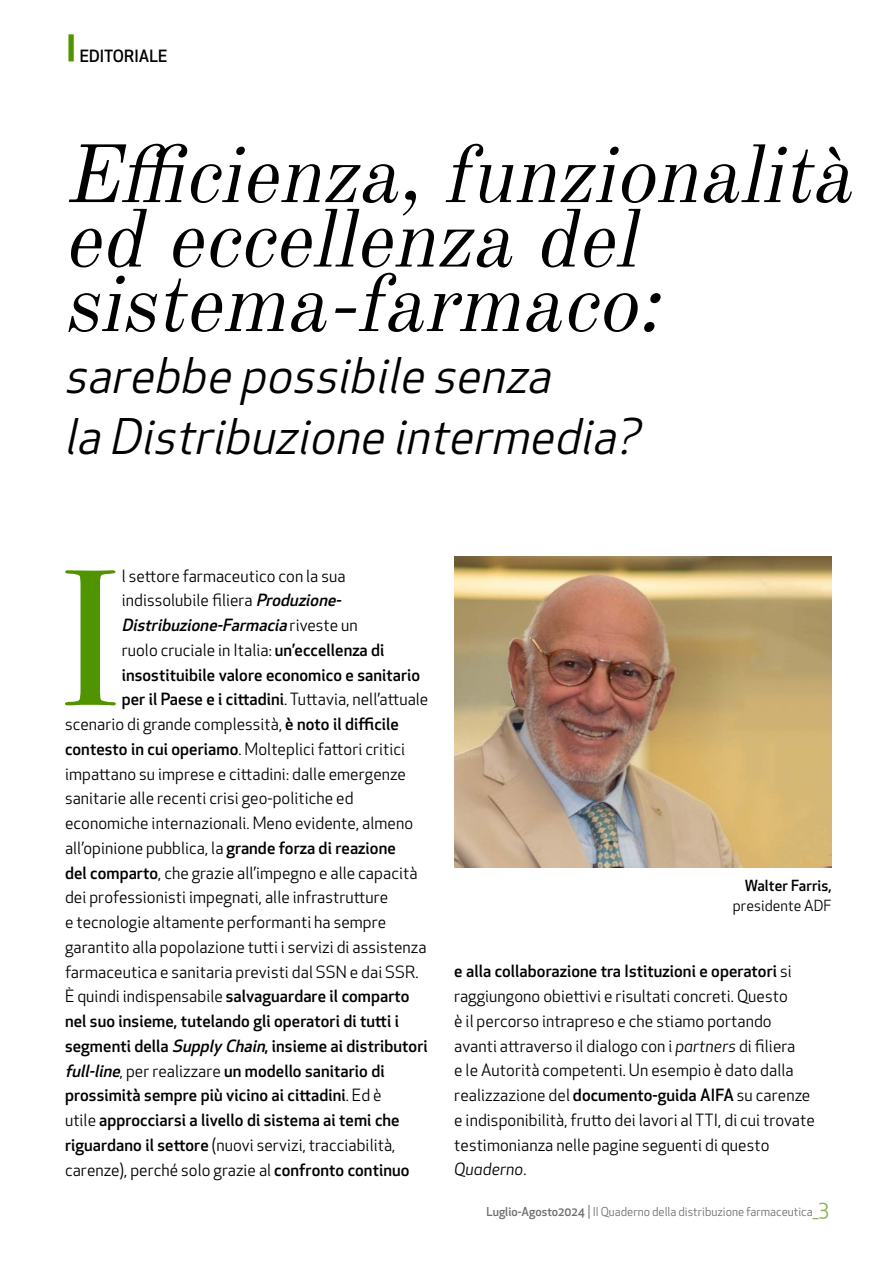
<style>
.page{position:relative;width:893px;height:1263px;background:#fff}
.page>*{position:absolute;margin:0;border:0;box-sizing:border-box;transform-origin:0 0}
.t1{font:194.25px "Bodoni Svty Two ITCTT";color:#519401}
.t2{font:italic 81px/64.5px "Old Standard";letter-spacing:.025em;color:#000}
.t3{font:italic 48px/61.5px "Apex New";color:#000}
.t4{font:16.5px/24.8px "Apex New";letter-spacing:.005em;color:#000}
.t5{font:500 16.5px "Apex New";letter-spacing:.005em;color:#000}
.t6{font:italic 500 16.5px "Apex New";color:#000}
.t7{font:500 15px "Apex New";letter-spacing:.005em;color:#000}
.t8{font:15px "Apex New";letter-spacing:.005em;color:#000}
.t9{font:12px "Apex New";color:#706f6f}
.s1{font-weight:500;font-style:italic}
.s2{font-weight:400;font-style:normal}
.s3{font-weight:500}
.s4{font-weight:400}
.s5{font-style:italic}
.s6{font-size:13.5px}
.s7{font-size:21px;color:#85b44d}
</style>
<div class="page">
<img style="left:454px;top:557px;width:378px;height:310px">
<p class="t5" style="left:68px;top:44px;width:101px"><sup>|</sup> EDITORIALE</p>
<h2 class="t2" style="left:64px;top:143px;width:811px">Efficienza, funzionalità ed eccellenza</h2>
<h2 class="t2" style="left:64px;top:208px;width:619px;text-indent:471px">del sistema -farmaco :</h2>
<h3 class="t3" style="left:64px;top:344px;width:589px">sarebbe possibile senza<br>la Distribuzione intermedia?</h3>
<h1 class="t1" style="left:60px;top:480px;width:63px">I</h1>
<p class="t4" style="left:122px;top:563px;width:225px">l settore farmaceutico con la sua</p>
<p class="t4" style="left:122px;top:588px;width:225px">indissolubile filiera <span class="s1">Produzione-</span></p>
<p class="t6" style="left:122px;top:614px;width:238px">Distribuzione-Farmacia<span class="s2">r i v e s t e u n</span></p>
<p class="t4" style="left:122px;top:637px;width:264px">ruolo cruciale in Italia: <span class="s3">un’eccellenza di</span></p>
<p class="t5" style="left:122px;top:663px;width:300px">insostituibile valore economico e sanitario</p>
<p class="t4" style="left:122px;top:687px;width:308px"><span class="s3">per il Paese e i cittadini</span>. Tuttavia, nell’attuale</p>
<p class="t4" style="left:65px;top:712px;width:335px">scenario di grande complessità, <span class="s3">è noto il difficile</span></p>
<p class="t4" style="left:65px;top:736px;width:342px"><span class="s3">contesto in cui operiamo</span>. Molteplici fattori critici</p>
<p class="t4" style="left:65px;top:761px;width:342px">impattano su imprese e cittadini: dalle emergenze</p>
<p class="t4" style="left:65px;top:786px;width:290px">sanitarie alle recenti crisi geo-politiche ed</p>
<p class="t4" style="left:65px;top:811px;width:350px">economiche internazionali. Meno evidente, almeno</p>
<p class="t4" style="left:65px;top:835px;width:332px">all’opinione pubblica, la <span class="s3">grande forza di reazione</span></p>
<p class="t4" style="left:65px;top:860px;width:354px"><span class="s3">del comparto</span>, che grazie all’impegno e alle capacità</p>
<p class="t4" style="left:65px;top:885px;width:325px">dei professionisti impegnati, alle infrastrutture</p>
<p class="t4" style="left:65px;top:910px;width:323px">e tecnologie altamente performanti ha sempre</p>
<p class="t4" style="left:65px;top:934px;width:363px">garantito alla popolazione tutti i servizi di assistenza</p>
<p class="t4" style="left:65px;top:959px;width:355px">farmaceutica e sanitaria previsti dal SSN e dai SSR.</p>
<p class="t5" style="left:65px;top:985px;width:346px"><span class="s4">È quindi indispensabile</span> salvaguardare il comparto</p>
<p class="t5" style="left:65px;top:1010px;width:335px">nel suo insieme, tutelando gli operatori di tutti i</p>
<p class="t5" style="left:65px;top:1035px;width:364px">segmenti della <span class="s5">SupplyChain</span>, insieme ai distributori</p>
<p class="t5" style="left:65px;top:1059px;width:321px"><span class="s5">full-line</span><span class="s4">, per realizzare</span> un modello sanitario di</p>
<p class="t5" style="left:65px;top:1084px;width:318px">prossimità sempre più vicino ai cittadini<span class="s4">. Ed è</span></p>
<p class="t5" style="left:65px;top:1109px;width:336px"><span class="s4">utile</span> approcciarsi a livello di sistema ai temi che</p>
<p class="t4" style="left:65px;top:1132px;width:332px"><span class="s3">riguardano il settore</span> (nuovi servizi, tracciabilità,</p>
<p class="t4" style="left:65px;top:1157px;width:346px">carenze), perché solo grazie al <span class="s3">confronto continuo</span></p>
<p class="t7" style="left:745px;top:875px;width:89px">Walter Farris,</p>
<p class="t8" style="left:733px;top:896px;width:101px">presidente ADF</p>
<p class="t4" style="left:454px;top:959px;width:362px"><span class="s3">e alla collaborazione tra Istituzioni e operatori</span> si raggiungono obiettivi e risultati concreti. Questo<br>è il percorso intrapreso e che stiamo portando avanti attraverso il dialogo con i <span class="s5">partners</span> di filiera<br>e le Autorità competenti. Un esempio è dato dalla realizzazione del <span class="s3">documento-guida AIFA</span> su carenze e indisponibilità, frutto dei lavori al TTI, di cui trovate testimonianza nelle pagine seguenti di questo <span class="s5">Quaderno</span>.</p>
<p class="t9" style="left:486px;top:1204px;width:344px"><span class="s3">Luglio-Agosto2024</span> <span class="s6">|</span> Il Quaderno della distribuzione farmaceutica<span class="s7">_3</span></p>
</div>
